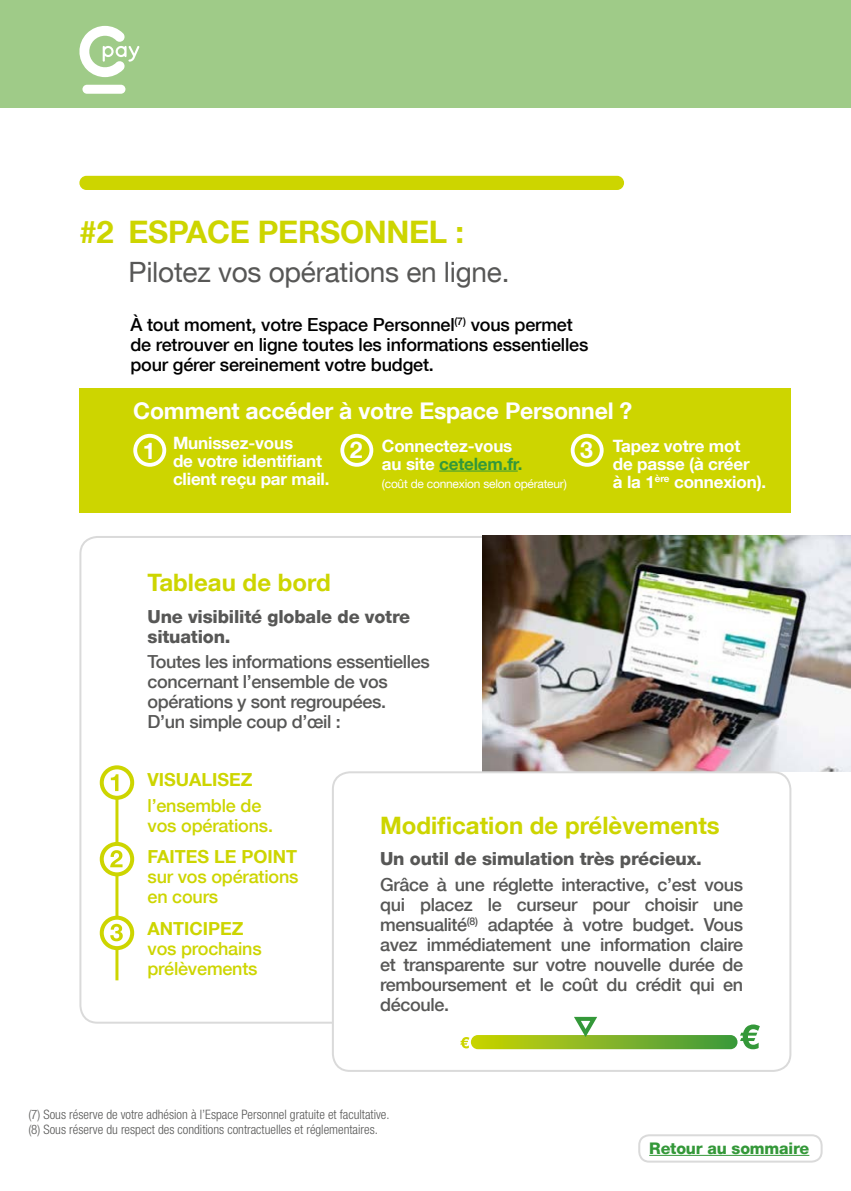
<style>
.page{position:relative;width:851px;height:1191px;background:#fff}
.page>*{position:absolute;margin:0;border:0;box-sizing:border-box;transform-origin:0 0}
.t1{font:700 31px "Helvetica Neue LT Com";letter-spacing:-.01em;color:#cdd500}
.t2{font:28px "Helvetica Neue LT Com";letter-spacing:-.01em;color:#575756}
.t3{font:700 24px "Helvetica Neue LT Com";color:#cdd500}
.t4{font:700 23px "Helvetica Neue LT Com";letter-spacing:-.01em;color:#fff}
.t5{font:500 18px/20px "Helvetica Neue LT Com";letter-spacing:-.02em;color:#575756}
.t6{font:500 18px/20px "Helvetica Neue LT Com";letter-spacing:-.01em;color:#000}
.t7{font:500 18px/20px "Helvetica Neue LT Com";letter-spacing:-.01em;color:#cdd500}
.t8{font:800 18px/20px "Helvetica Neue LT Com";letter-spacing:-.01em;color:#575756}
.t9{font:700 18px "Helvetica Neue LT Com";color:#cdd500}
.t10{font:700 17px/18px "Helvetica Neue LT Com";letter-spacing:-.01em;color:#fff}
.t11{font:800 16px "Helvetica Neue LT Com";letter-spacing:-.01em;color:#349839}
.t12{font:300 condensed 13px/15px "Helvetica Neue LT Std";color:#575756}
.t13{font:12px "Helvetica Neue LT Com";letter-spacing:-.02em;color:#fff}
.s1{color:#349839}
</style>
<div class="page">
<div style="left:79px;top:176px;width:545px;height:14px;background:#cdd500;border-radius:7px"></div>
<div style="left:0;top:0;width:850px;height:107px;background:#9fcb88"></div>
<div style="left:82px;top:85px;width:43px;height:9px;background:#fff;border-radius:4px"></div>
<svg style="left:79px;top:26px;width:60px;height:51px"></svg>
<img style="left:482px;top:536px;width:368px;height:235px">
<div style="left:332px;top:771px;width:459px;height:300px;border:2px solid #dadada;border-radius:17px"></div>
<svg style="left:471px;top:1035px;width:266px;height:14px;background:#84b523"></svg>
<svg style="left:460px;top:1037px;width:9px;height:11px"></svg>
<svg style="left:740px;top:1024px;width:19px;height:25px"></svg>
<svg style="left:570px;top:1016px;width:30px;height:22px"></svg>
<hr style="left:115px;top:775px;width:3px;height:205px;background:#cdd500">
<svg style="left:102px;top:767px;width:30px;height:30px"></svg>
<div style="left:100px;top:765px;width:34px;height:35px;border:4px solid #cdd500;border-radius:50%"></div>
<svg style="left:102px;top:844px;width:30px;height:30px"></svg>
<div style="left:100px;top:842px;width:34px;height:34px;border:4px solid #cdd500;border-radius:50%"></div>
<svg style="left:110px;top:850px;width:12px;height:17px"></svg>
<svg style="left:102px;top:917px;width:30px;height:31px"></svg>
<div style="left:100px;top:915px;width:34px;height:35px;border:4px solid #cdd500;border-radius:50%"></div>
<svg style="left:110px;top:923px;width:13px;height:18px"></svg>
<svg style="left:111px;top:774px;width:7px;height:17px"></svg>
<hr style="left:649px;top:1155px;width:160px;height:1px;background:#349839">
<div style="left:638px;top:1134px;width:184px;height:28px;border:2px solid #dadada;border-radius:10px"></div>
<div style="left:79px;top:388px;width:711px;height:125px;background:#cdd500"></div>
<hr style="left:439px;top:470px;width:78px;height:1px;background:#349839">
<div style="left:133px;top:434px;width:33px;height:33px;border:4px solid #fff;border-radius:50%"></div>
<div style="left:340px;top:434px;width:33px;height:33px;border:4px solid #fff;border-radius:50%"></div>
<div style="left:570px;top:434px;width:33px;height:33px;border:4px solid #fff;border-radius:50%"></div>
<h1 class="t1" style="left:79px;top:213px;width:386px">#2 ESPACE PERSONNEL :</h1>
<h2 class="t2" style="left:128px;top:255px;width:382px">Pilotez vos opérations en ligne.</h2>
<p class="t6" style="left:130px;top:314px;width:459px">À tout moment, votre Espace Personnel<sup>(7)</sup> vous permet de retrouver en ligne toutes les informations essentielles pour gérer sereinement votre budget.</p>
<p class="t4" style="left:133px;top:396px;width:500px">Comment accéder à votre Espace Personnel ?</p>
<p class="t10" style="left:613px;top:436px;width:155px">Tapez votre mot<br>de passe (à créer<br>à la 1<sup>ère</sup> connexion).</p>
<p class="t10" style="left:173px;top:433px;width:158px">Munissez-vous<br>de votre identifiant client reçu par mail.</p>
<p class="t10" style="left:382px;top:436px;width:142px">Connectez-vous au site <span class="s1">cetelem.fr.</span></p>
<p class="t4" style="left:143px;top:436px;width:14px">1</p>
<p class="t4" style="left:350px;top:435px;width:14px">2</p>
<p class="t4" style="left:580px;top:435px;width:14px">3</p>
<p class="t13" style="left:382px;top:476px;width:186px">(coût de connexion selon opérateur)</p>
<h3 class="t3" style="left:147px;top:567px;width:185px">Tableau de bord</h3>
<p class="t8" style="left:147px;top:606px;width:264px">Une visibilité globale de votre situation.</p>
<p class="t5" style="left:147px;top:652px;width:284px">Toutes les informations essentielles concernant l’ensemble de vos opérations y sont regroupées.<br>D’un simple coup d’œil :</p>
<p class="t9" style="left:147px;top:768px;width:106px">VISUALISEZ</p>
<p class="t7" style="left:147px;top:795px;width:127px">l’ensemble de vos opérations.</p>
<p class="t9" style="left:147px;top:845px;width:151px">FAITES LE POINT</p>
<p class="t7" style="left:147px;top:866px;width:153px">sur vos opérations en cours</p>
<p class="t9" style="left:147px;top:917px;width:97px">ANTICIPEZ</p>
<p class="t7" style="left:147px;top:938px;width:116px">vos prochains prélèvements</p>
<h3 class="t3" style="left:380px;top:810px;width:341px">Modification de prélèvements</h3>
<p class="t8" style="left:380px;top:848px;width:323px">Un outil de simulation très précieux.</p>
<p class="t5" style="left:380px;top:874px;width:364px;text-align:justify">Grâce à une réglette interactive, c’est vous qui placez le curseur pour choisir une mensualité<sup>(8)</sup> adaptée à votre budget. Vous avez immédiatement une information claire et transparente sur votre nouvelle durée de remboursement et le coût du crédit qui en découle.</p>
<p class="t12" style="left:28px;top:1107px;width:363px">(7) Sous réserve de votre adhésion à l’Espace Personnel gratuite et facultative. (8) Sous réserve du respect des conditions contractuelles et réglementaires.</p>
<p class="t11" style="left:649px;top:1139px;width:161px">Retour au sommaire</p>
</div>
